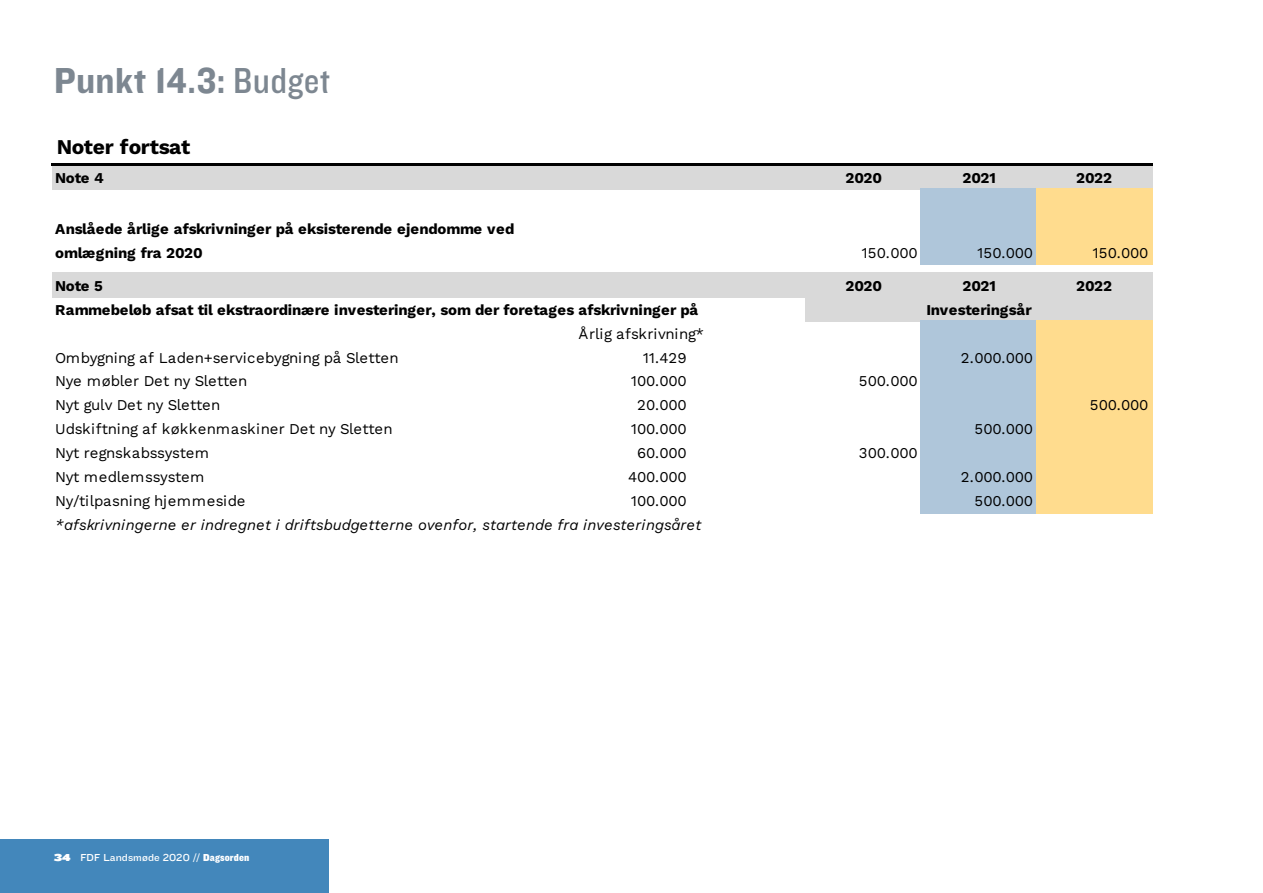
<style>
.page{position:relative;width:1263px;height:893px;background:#fff}
.page>*{position:absolute;margin:0;border:0;box-sizing:border-box;transform-origin:0 0}
.t1{font:37.5px "Knockout 51 Middleweight";letter-spacing:.01em;color:#7d8791}
.t2{font:700 21px "Work Sans";letter-spacing:-.01em;color:#000}
.t3{font:15px "Work Sans";letter-spacing:-.02em;color:#000}
.t4{font:700 15px/24px "Work Sans";color:#000}
.t5{font:italic 15px "Work Sans";letter-spacing:.005em;color:#000}
.t6{font:15px "Work Sans";letter-spacing:.005em;color:#000}
.t7{font:15px "Work Sans";color:#000}
.t8{font:700 15px "Work Sans";letter-spacing:-.02em;color:#000}
.t9{font:10.5px "Knockout 32 Junior Cruisewt";letter-spacing:.005em;color:#fff}
.s1{font-family:"Knockout 30 Junior Welterwt"}
.s2{font-family:"Knockout 94 Ultmt Sumo"}
.s3{font-family:"Knockout 71 Full Middlewt"}
</style>
<div class="page">
<div style="left:0;top:839px;width:328px;height:54px;background:#4387bb"></div>
<div style="left:52px;top:165px;width:1101px;height:25px;background:#d9d9d9"></div>
<div style="left:920px;top:189px;width:117px;height:25px;background:#afc6da"></div>
<div style="left:1036px;top:189px;width:117px;height:25px;background:#ffdc8e"></div>
<div style="left:920px;top:213px;width:117px;height:52px;background:#afc6da"></div>
<div style="left:1036px;top:213px;width:117px;height:52px;background:#ffdc8e"></div>
<div style="left:52px;top:273px;width:1101px;height:25px;background:#d9d9d9"></div>
<div style="left:805px;top:297px;width:348px;height:25px;background:#d9d9d9"></div>
<div style="left:920px;top:321px;width:117px;height:25px;background:#afc6da"></div>
<div style="left:1036px;top:321px;width:117px;height:25px;background:#ffdc8e"></div>
<div style="left:920px;top:344px;width:117px;height:26px;background:#afc6da"></div>
<div style="left:1036px;top:344px;width:117px;height:26px;background:#ffdc8e"></div>
<div style="left:920px;top:368px;width:117px;height:26px;background:#afc6da"></div>
<div style="left:1036px;top:368px;width:117px;height:26px;background:#ffdc8e"></div>
<div style="left:920px;top:392px;width:117px;height:26px;background:#afc6da"></div>
<div style="left:1036px;top:392px;width:117px;height:26px;background:#ffdc8e"></div>
<div style="left:920px;top:416px;width:117px;height:26px;background:#afc6da"></div>
<div style="left:1036px;top:416px;width:117px;height:26px;background:#ffdc8e"></div>
<div style="left:920px;top:440px;width:117px;height:26px;background:#afc6da"></div>
<div style="left:1036px;top:440px;width:117px;height:26px;background:#ffdc8e"></div>
<div style="left:920px;top:464px;width:117px;height:26px;background:#afc6da"></div>
<div style="left:1036px;top:464px;width:117px;height:26px;background:#ffdc8e"></div>
<div style="left:920px;top:488px;width:117px;height:26px;background:#afc6da"></div>
<div style="left:1036px;top:488px;width:117px;height:26px;background:#ffdc8e"></div>
<hr style="left:51px;top:163px;width:1102px;height:3px;background:#000">
<h1 class="t1" style="left:54px;top:55px;width:278px">Punkt 14.3: <span class="s1">Budget</span></h1>
<h2 class="t2" style="left:57px;top:131px;width:135px">Noter fortsat</h2>
<p class="t4" style="left:55px;top:165px;width:50px">Note 4</p>
<p class="t4" style="left:845px;top:165px;width:38px">2020</p>
<p class="t4" style="left:962px;top:165px;width:35px">2021</p>
<p class="t4" style="left:1076px;top:165px;width:37px">2022</p>
<p class="t4" style="left:55px;top:216px;width:461px">Anslåede årlige afskrivninger på eksisterende ejendomme ved omlægning fra 2020</p>
<p class="t3" style="left:862px;top:241px;width:57px">150.000</p>
<p class="t3" style="left:977px;top:241px;width:57px">150.000</p>
<p class="t3" style="left:1093px;top:241px;width:57px">150.000</p>
<p class="t4" style="left:55px;top:273px;width:49px">Note 5</p>
<p class="t4" style="left:845px;top:273px;width:38px">2020</p>
<p class="t4" style="left:962px;top:273px;width:35px">2021</p>
<p class="t4" style="left:1076px;top:273px;width:37px">2022</p>
<p class="t4" style="left:55px;top:297px;width:644px">Rammebeløb afsat til ekstraordinære investeringer, som der foretages afskrivninger på</p>
<p class="t3" style="left:55px;top:346px;width:345px">Ombygning af Laden+servicebygning på Sletten</p>
<p class="t3" style="left:643px;top:346px;width:45px">11.429</p>
<p class="t3" style="left:961px;top:346px;width:74px">2.000.000</p>
<p class="t3" style="left:55px;top:370px;width:194px">Nye møbler Det ny Sletten</p>
<p class="t3" style="left:631px;top:370px;width:57px">100.000</p>
<p class="t3" style="left:859px;top:370px;width:60px">500.000</p>
<p class="t3" style="left:55px;top:394px;width:167px">Nyt gulv Det ny Sletten</p>
<p class="t3" style="left:637px;top:394px;width:51px">20.000</p>
<p class="t3" style="left:1090px;top:394px;width:60px">500.000</p>
<p class="t6" style="left:55px;top:418px;width:339px">Udskiftning af køkkenmaskiner Det ny Sletten</p>
<p class="t3" style="left:631px;top:418px;width:57px">100.000</p>
<p class="t3" style="left:974px;top:418px;width:60px">500.000</p>
<p class="t3" style="left:55px;top:442px;width:155px">Nyt regnskabssystem</p>
<p class="t3" style="left:637px;top:442px;width:51px">60.000</p>
<p class="t3" style="left:859px;top:442px;width:60px">300.000</p>
<p class="t3" style="left:55px;top:466px;width:151px">Nyt medlemssystem</p>
<p class="t3" style="left:628px;top:466px;width:60px">400.000</p>
<p class="t3" style="left:961px;top:466px;width:74px">2.000.000</p>
<p class="t3" style="left:55px;top:490px;width:192px">Ny/tilpasning hjemmeside</p>
<p class="t3" style="left:631px;top:490px;width:57px">100.000</p>
<p class="t3" style="left:974px;top:490px;width:60px">500.000</p>
<p class="t5" style="left:55px;top:514px;width:648px">*afskrivningerne er indregnet i driftsbudgetterne ovenfor, startende fra investeringsåret</p>
<p class="t8" style="left:926px;top:298px;width:107px">Investeringsår</p>
<p class="t7" style="left:578px;top:322px;width:127px">Årlig afskrivning*</p>
<p class="t9" style="left:54px;top:850px;width:197px"><span class="s2">34</span> FDF Landsmøde 2020 // <span class="s3">Dagsorden</span></p>
</div>
